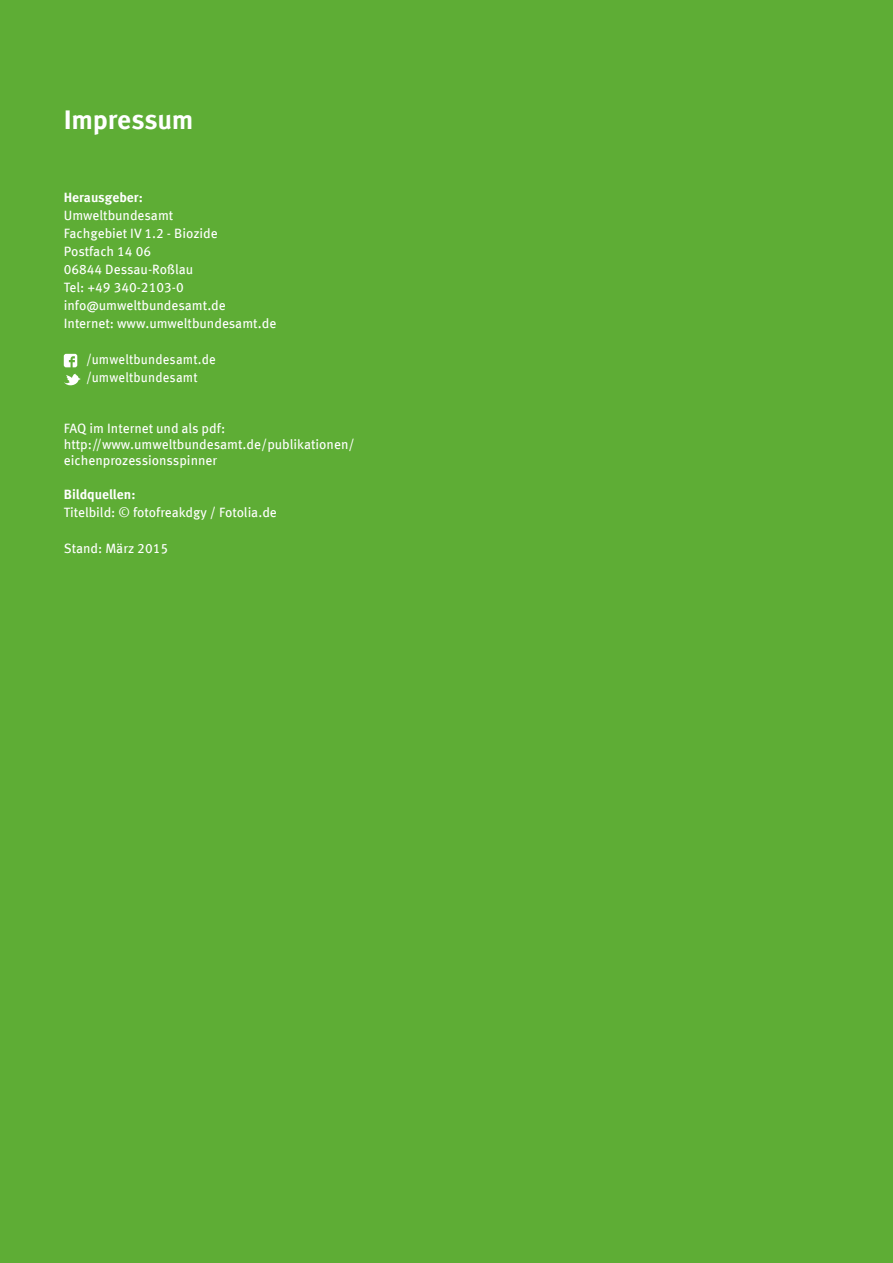
<style>
.page{position:relative;width:893px;height:1263px;background:#5ead35}
.page>*{position:absolute;margin:0;border:0;box-sizing:border-box;transform-origin:0 0}
.t1{font:700 27px "Meta Offc";letter-spacing:-.01em;color:#fff}
.t2{font:13.5px "Meta Offc Norm";color:#fff}
.t3{font:13.5px "Meta Offc Norm";color:#fff;scale:.95 1}
.t4{font:700 13.5px "Meta Offc";color:#fff}
</style>
<div class="page">
<svg style="left:64px;top:354px;width:13px;height:13px"></svg>
<svg style="left:64px;top:374px;width:17px;height:12px"></svg>
<p class="t1" style="left:64px;top:103px;width:131px">Impressum</p>
<p class="t4" style="left:64px;top:190px;width:81px">Herausgeber:</p>
<p class="t2" style="left:64px;top:208px;width:111px">Umweltbundesamt</p>
<p class="t2" style="left:64px;top:226px;width:156px">Fachgebiet IV 1.2 - Biozide</p>
<p class="t2" style="left:64px;top:244px;width:89px">Postfach 14 06</p>
<p class="t2" style="left:64px;top:262px;width:131px">06844 Dessau-Roßlau</p>
<p class="t2" style="left:64px;top:280px;width:121px">Tel: +49 340-2103-0</p>
<p class="t2" style="left:64px;top:298px;width:164px">info@umweltbundesamt.de</p>
<p class="t2" style="left:64px;top:316px;width:214px">Internet: www.umweltbundesamt.de</p>
<p class="t3" style="left:86px;top:352px;width:138px">/umweltbundesamt.de</p>
<p class="t3" style="left:86px;top:370px;width:119px">/umweltbundesamt</p>
<p class="t2" style="left:64px;top:420px;width:163px">FAQ im Internet und als pdf:</p>
<p class="t2" style="left:64px;top:436px;width:292px">http://www.umweltbundesamt.de/publikationen/</p>
<p class="t2" style="left:64px;top:452px;width:155px">eichenprozessionsspinner</p>
<p class="t4" style="left:64px;top:487px;width:73px">Bildquellen:</p>
<p class="t2" style="left:64px;top:505px;width:215px">Titelbild: © fotofreakdgy / Fotolia.de</p>
<p class="t2" style="left:64px;top:541px;width:106px">Stand: März 2015</p>
</div>
